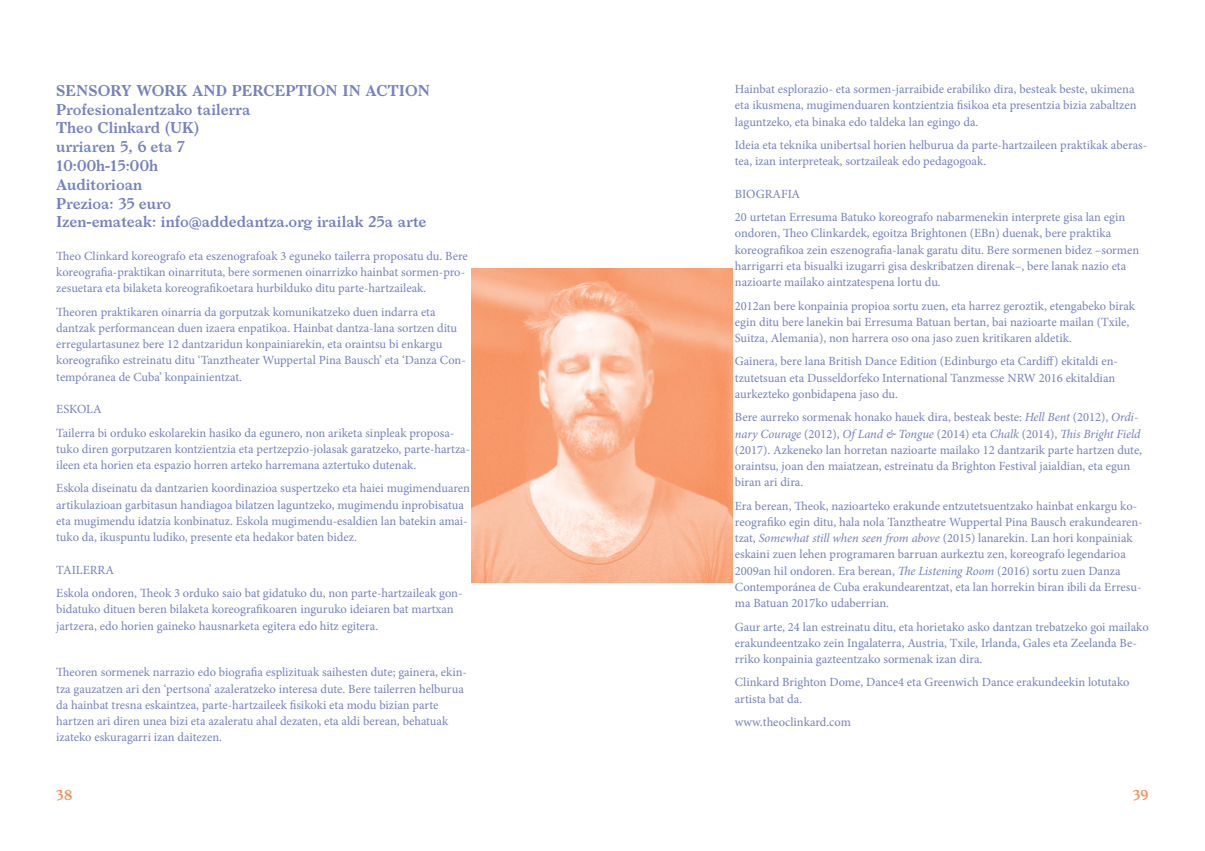
<style>
.page{position:relative;width:1205px;height:851px;background:#fff}
.page>*{position:absolute;margin:0;border:0;box-sizing:border-box;transform-origin:0 0}
.t1{font:600 15px/18.8px "Larish Neue";color:#7581bf}
.t2{font:600 13.75px "Larish Neue";color:#f6905d}
.t3{font:12.5px/16.2px "Minion Pro";color:#7581bf}
.s1{font-style:italic}
</style>
<div class="page">
<img style="left:471px;top:268px;width:261px;height:314px">
<p class="t1" style="left:56px;top:80px;width:375px">SENSORY WORK AND PERCEPTION IN ACTION<br>Profesionalentzako tailerra<br>Theo Clinkard (UK)<br>urriaren 5, 6 eta 7<br>10:00h-15:00h<br>Auditorioan<br>Prezioa: 35 euro<br>Izen-emateak: info@addedantza.org irailak 25a arte</p>
<p class="t3" style="left:56px;top:248px;width:413px">Theo Clinkard koreografo eta eszenografoak 3 eguneko tailerra proposatu du. Bere koreografia-praktikan oinarrituta, bere sormenen oinarrizko hainbat sormen-pro&shy;zesuetara eta bilaketa koreografikoetara hurbilduko ditu parte-hartzaileak.</p>
<p class="t3" style="left:56px;top:303px;width:411px">Theoren praktikaren oinarria da gorputzak komunikatzeko duen indarra eta dantzak performancean duen izaera enpatikoa. Hainbat dantza-lana sortzen ditu erregulartasunez bere 12 dantzaridun konpainiarekin, eta oraintsu bi enkargu koreografiko estreinatu ditu ‘Tanztheater Wuppertal Pina Bausch’ eta ‘Danza Con&shy;tempóranea de Cuba’ konpainientzat.</p>
<p class="t3" style="left:56px;top:397px;width:399px;line-height:23.4px">ESKOLA<br>Tailerra bi orduko eskolarekin hasiko da egunero, non ariketa sinpleak proposa-</p>
<p class="t3" style="left:56px;top:440px;width:415px">tuko diren gorputzaren kontzientzia eta pertzepzio-jolasak garatzeko, parte-hartza&shy;ileen eta horien eta espazio horren arteko harremana aztertuko dutenak.</p>
<p class="t3" style="left:56px;top:480px;width:415px">Eskola diseinatu da dantzarien koordinazioa suspertzeko eta haiei mugimenduaren artikulazioan garbitasun handiagoa bilatzen laguntzeko, mugimendu inprobisatua eta mugimendu idatzia konbinatuz. Eskola mugimendu-esaldien lan batekin amai&shy;tuko da, ikuspuntu ludiko, presente eta hedakor baten bidez.</p>
<p class="t3" style="left:56px;top:558px;width:408px;line-height:23.4px">TAILERRA<br>Eskola ondoren, Theok 3 orduko saio bat gidatuko du, non parte-hartzaileak gon-</p>
<p class="t3" style="left:56px;top:601px;width:399px">bidatuko dituen beren bilaketa koreografikoaren inguruko ideiaren bat martxan jartzera, edo horien gaineko hausnarketa egitera edo hitz egitera.</p>
<p class="t3" style="left:56px;top:664px;width:412px">Theoren sormenek narrazio edo biografia esplizituak saihesten dute; gainera, ekin&shy;tza gauzatzen ari den ‘pertsona’ azaleratzeko interesa dute. Bere tailerren helburua da hainbat tresna eskaintzea, parte-hartzaileek fisikoki eta modu bizian parte hartzen ari diren unea bizi eta azaleratu ahal dezaten, eta aldi berean, behatuak izateko eskuragarri izan daitezen.</p>
<p class="t3" style="left:735px;top:81px;width:403px">Hainbat esplorazio- eta sormen-jarraibide erabiliko dira, besteak beste, ukimena eta ikusmena, mugimenduaren kontzientzia fisikoa eta presentzia bizia zabaltzen laguntzeko, eta binaka edo taldeka lan egingo da.</p>
<p class="t3" style="left:735px;top:137px;width:414px">Ideia eta teknika unibertsal horien helburua da parte-hartzaileen praktikak aberas&shy;tea, izan interpreteak, sortzaileak edo pedagogoak.</p>
<p class="t3" style="left:735px;top:182px;width:392px;line-height:23.4px">BIOGRAFIA<br>20 urtetan Erresuma Batuko koreografo nabarmenekin interprete gisa lan egin</p>
<p class="t3" style="left:735px;top:225px;width:406px">ondoren, Theo Clinkardek, egoitza Brightonen (EBn) duenak, bere praktika koreografikoa zein eszenografia-lanak garatu ditu. Bere sormenen bidez –sormen harrigarri eta bisualki izugarri gisa deskribatzen direnak–, bere lanak nazio eta nazioarte mailako aintzatespena lortu du.</p>
<p class="t3" style="left:735px;top:297px;width:402px">2012an bere konpainia propioa sortu zuen, eta harrez geroztik, etengabeko birak egin ditu bere lanekin bai Erresuma Batuan bertan, bai nazioarte mailan (Txile,<br>Suitza, Alemania), non harrera oso ona jaso zuen kritikaren aldetik.</p>
<p class="t3" style="left:735px;top:353px;width:385px">Gainera, bere lana British Dance Edition (Edinburgo eta Cardiff) ekitaldi en&shy;tzutetsuan eta Dusseldorfeko International Tanzmesse NRW 2016 ekitaldian aurkezteko gonbidapena jaso du.</p>
<p class="t3" style="left:735px;top:409px;width:409px">Bere aurreko sormenak honako hauek dira, besteak beste: <span class="s1">Hell Bent</span> (2012), <span class="s1">Ordi&shy;nary Courage</span> (2012), <span class="s1">Of Land &amp; Tongue</span> (2014) eta <span class="s1">Chalk</span> (2014), <span class="s1">This Bright Field </span>(2017). Azkeneko lan horretan nazioarte mailako 12 dantzarik parte hartzen dute, oraintsu, joan den maiatzean, estreinatu da Brighton Festival jaialdian, eta egun biran ari dira.</p>
<p class="t3" style="left:735px;top:497px;width:409px">Era berean, Theok, nazioarteko erakunde entzutetsuentzako hainbat enkargu ko&shy;reografiko egin ditu, hala nola Tanztheatre Wuppertal Pina Bausch erakundearen&shy;tzat, <span class="s1">Somewhat still when seen from above</span> (2015) lanarekin. Lan hori konpainiak eskaini zuen lehen programaren barruan aurkeztu zen, koreografo legendarioa 2009an hil ondoren. Era berean, <span class="s1">The Listening Room</span> (2016) sortu zuen Danza Contemporánea de Cuba erakundearentzat, eta lan horrekin biran ibili da Erresu&shy;ma Batuan 2017ko udaberrian.</p>
<p class="t3" style="left:735px;top:618px;width:415px">Gaur arte, 24 lan estreinatu ditu, eta horietako asko dantzan trebatzeko goi mailako erakundeentzako zein Ingalaterra, Austria, Txile, Irlanda, Gales eta Zeelanda Be&shy;rriko konpainia gazteentzako sormenak izan dira.</p>
<p class="t3" style="left:735px;top:674px;width:396px">Clinkard Brighton Dome, Dance4 eta Greenwich Dance erakundeekin lotutako artista bat da.</p>
<p class="t3" style="left:735px;top:714px;width:118px">www.theoclinkard.com</p>
<p class="t2" style="left:56px;top:784px;width:18px">38</p>
<p class="t2" style="left:1133px;top:784px;width:18px">39</p>
</div>
